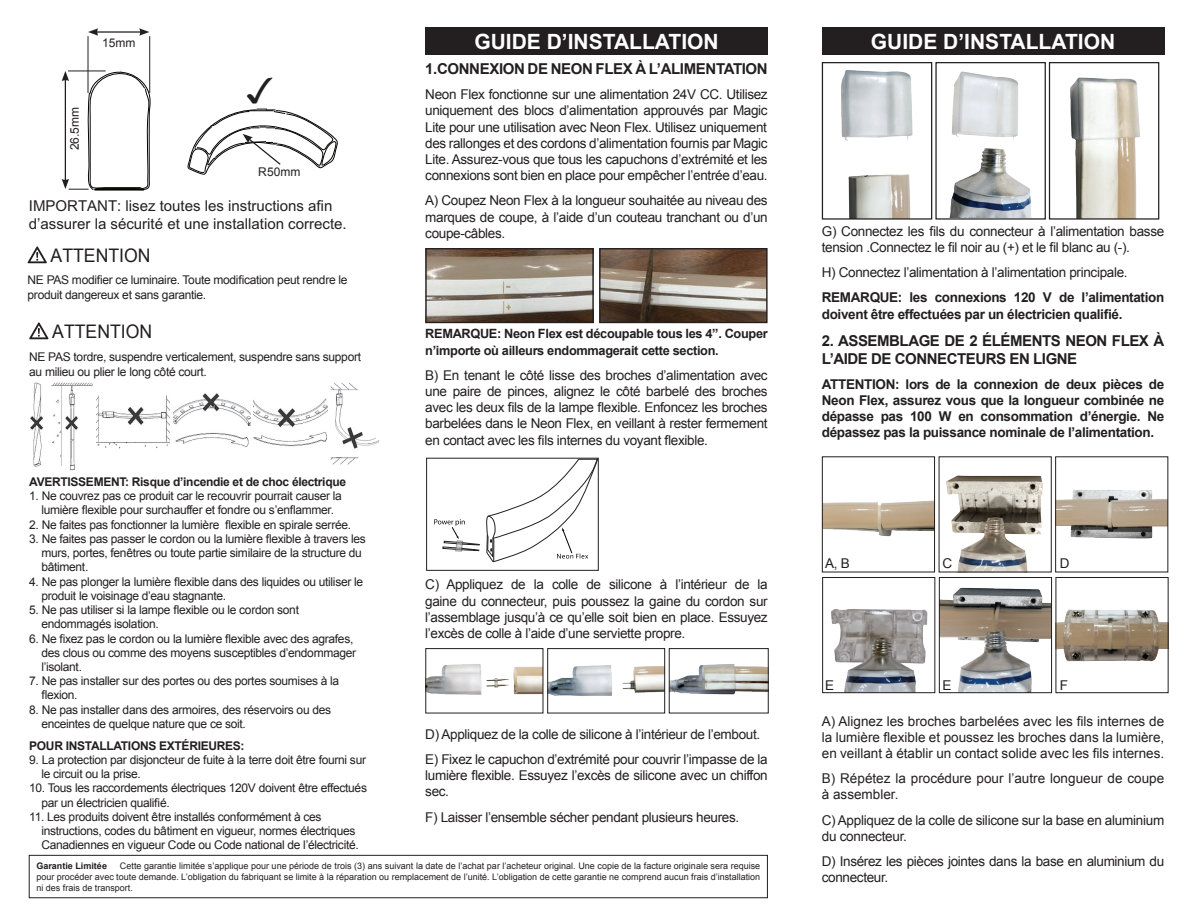
<style>
.page{position:relative;width:1194px;height:919px;background:#fff}
.page>*{position:absolute;margin:0;border:0;box-sizing:border-box;transform-origin:0 0}
.t1{font:36px "Monotype Sorts";color:#231f20}
.t2{font:700 21px "Arial";color:#fff}
.t3{font:18.75px "Arial";color:#231f20;scale:.94 1}
.t4{font:700 15px/18px "Arial";letter-spacing:-.03em;color:#231f20}
.t5{font:15px/18px "M Arial";color:#231f20}
.t6{font:13.5px/16.2px "Arial";letter-spacing:-.025em;color:#231f20;text-align:justify}
.t7{font:700 13.5px/16.2px "Arial";letter-spacing:-.025em;color:#231f20}
.t8{font:13.5px/16.2px "Arial";color:#231f20}
.t9{font:700 12.75px/16.2px "Arial";letter-spacing:-.025em;color:#231f20}
.t10{font:12px/14.2px "Arial";letter-spacing:-.025em;color:#231f20}
.t11{font:700 12px "Arial";letter-spacing:-.025em;color:#231f20}
.t12{font:9px/10.8px "Arial";color:#231f20;text-align:justify}
.t13{font:700 9px "Arial";color:#231f20}
</style>
<div class="page">
<div style="left:425px;top:27px;width:342px;height:27px;background:#231f20"></div>
<img style="left:427px;top:250px;width:164px;height:71px">
<div style="left:425px;top:248px;width:168px;height:75px;border:1px solid #231f20"></div>
<img style="left:601px;top:250px;width:164px;height:71px">
<div style="left:599px;top:248px;width:168px;height:75px;border:1px solid #231f20"></div>
<div style="left:426px;top:458px;width:172px;height:113px;border:1px solid #222021"></div>
<svg style="left:434px;top:519px;width:45px;height:32px"></svg>
<svg style="left:485px;top:459px;width:112px;height:103px"></svg>
<img style="left:427px;top:664px;width:114px;height:31px">
<div style="left:425px;top:648px;width:118px;height:65px;border:1px solid #231f20"></div>
<img style="left:549px;top:665px;width:114px;height:31px">
<div style="left:547px;top:648px;width:118px;height:65px;border:1px solid #231f20"></div>
<img style="left:670px;top:664px;width:96px;height:31px">
<div style="left:668px;top:648px;width:100px;height:65px;border:1px solid #231f20"></div>
<img style="left:841px;top:70px;width:72px;height:148px">
<div style="left:821px;top:62px;width:111px;height:158px;border:1px solid #231f20"></div>
<img style="left:949px;top:71px;width:83px;height:147px">
<img style="left:1070px;top:77px;width:70px;height:141px">
<div style="left:1048px;top:62px;width:110px;height:158px;border:1px solid #231f20"></div>
<img style="left:823px;top:500px;width:109px;height:37px">
<img style="left:946px;top:475px;width:97px;height:95px">
<img style="left:1056px;top:483px;width:109px;height:63px">
<img style="left:831px;top:609px;width:97px;height:82px">
<div style="left:821px;top:577px;width:114px;height:116px;border:1px solid #231f20"></div>
<img style="left:940px;top:587px;width:109px;height:104px">
<div style="left:938px;top:577px;width:113px;height:116px;border:1px solid #231f20"></div>
<img style="left:1057px;top:609px;width:109px;height:53px">
<div style="left:1055px;top:577px;width:113px;height:116px;border:1px solid #231f20"></div>
<div style="left:821px;top:27px;width:342px;height:27px;background:#231f20"></div>
<svg style="left:28px;top:246px;width:19px;height:17px"></svg>
<hr style="left:88px;top:36px;width:1px;height:57px;background:#231f20">
<hr style="left:149px;top:36px;width:1px;height:57px;background:#231f20">
<hr style="left:96px;top:31px;width:45px;height:2px;background:#231f20">
<svg style="left:88px;top:28px;width:10px;height:8px"></svg>
<svg style="left:139px;top:28px;width:10px;height:8px"></svg>
<svg style="left:62px;top:67px;width:88px;height:124px"></svg>
<hr style="left:68px;top:71px;width:38px;height:1px;background:#231f20">
<svg style="left:187px;top:109px;width:151px;height:66px"></svg>
<div style="left:29px;top:855px;width:738px;height:43px;border:1px solid #231f20"></div>
<svg style="left:29px;top:322px;width:19px;height:17px"></svg>
<img style="left:96px;top:395px;width:74px;height:54px">
<img style="left:330px;top:383px;width:50px;height:82px">
<img style="left:51px;top:382px;width:42px;height:89px">
<img style="left:30px;top:382px;width:13px;height:85px">
<img style="left:254px;top:398px;width:73px;height:49px">
<img style="left:173px;top:393px;width:77px;height:55px">
<p class="t10" style="left:68px;top:150px;width:45px;rotate:-90deg">26.5mm</p>
<p class="t10" style="left:102px;top:36px;width:35px">15mm</p>
<h1 class="t1" style="left:246px;top:74px;width:34px">3</h1>
<p class="t10" style="left:258px;top:164px;width:43px">R50mm</p>
<p class="t5" style="left:29px;top:197px;width:319px">IMPORTANT: lisez toutes les instructions afin d’assurer la sécurité et une installation correcte.</p>
<h3 class="t3" style="left:51px;top:243px;width:108px">ATTENTION</h3>
<p class="t10" style="left:28px;top:272px;width:321px;line-height:15px">NE PAS modifier ce luminaire. Toute modification peut rendre le produit dangereux et sans garantie.</p>
<h3 class="t3" style="left:52px;top:319px;width:108px">ATTENTION</h3>
<p class="t10" style="left:29px;top:349px;width:333px;line-height:15px">NE PAS tordre, suspendre verticalement, suspendre sans support au milieu ou plier le long côté court.</p>
<p class="t11" style="left:29px;top:474px;width:318px">AVERTISSEMENT: Risque d’incendie et de choc électrique</p>
<p class="t10" style="left:29px;top:489px;width:314px;text-align:center">1. Ne couvrez pas ce produit car le recouvrir pourrait causer la lumière flexible pour surchauffer et fondre ou s’enflammer.</p>
<p class="t10" style="left:29px;top:517px;width:323px">2. Ne faites pas fonctionner la lumière flexible en spirale serrée.</p>
<p class="t10" style="left:41px;top:532px;width:326px;text-indent:-12px">3. Ne faites pas passer le cordon ou la lumière flexible à travers les murs, portes, fenêtres ou toute partie similaire de la structure du bâtiment.</p>
<p class="t10" style="left:41px;top:574px;width:323px;text-indent:-12px">4. Ne pas plonger la lumière flexible dans des liquides ou utiliser le produit le voisinage d’eau stagnante.</p>
<p class="t10" style="left:41px;top:603px;width:259px;text-indent:-12px">5. Ne pas utiliser si la lampe flexible ou le cordon sont endommagés isolation.</p>
<p class="t10" style="left:41px;top:631px;width:316px;text-indent:-12px">6. Ne fixez pas le cordon ou la lumière flexible avec des agrafes, des clous ou comme des moyens susceptibles d’endommager l’isolant.</p>
<p class="t10" style="left:41px;top:674px;width:299px;text-indent:-12px">7. Ne pas installer sur des portes ou des portes soumises à la flexion.</p>
<p class="t10" style="left:41px;top:702px;width:291px;text-indent:-12px">8. Ne pas installer dans des armoires, des réservoirs ou des enceintes de quelque nature que ce soit.</p>
<p class="t11" style="left:29px;top:737px;width:217px">POUR INSTALLATIONS EXTÉRIEURES:</p>
<p class="t10" style="left:41px;top:753px;width:326px;text-indent:-12px">9. La protection par disjoncteur de fuite à la terre doit être fourni sur le circuit ou la prise.</p>
<p class="t10" style="left:41px;top:781px;width:327px;text-indent:-12px">10. Tous les raccordements électriques 120V doivent être effectués par un électricien qualifié.</p>
<p class="t10" style="left:41px;top:810px;width:319px;text-indent:-12px">11. Les produits doivent être installés conformément à ces instructions, codes du bâtiment en vigueur, normes électriques<br>Canadiennes en vigueur Code ou Code national de l’électricité.</p>
<h2 class="t2" style="left:474px;top:27px;width:246px">GUIDE D’INSTALLATION</h2>
<p class="t4" style="left:425px;top:60px;width:344px">1.CONNEXION DE NEON FLEX À L’ALIMENTATION</p>
<p class="t6" style="left:425px;top:87px;width:344px">Neon Flex fonctionne sur une alimentation 24V CC. Utilisez uniquement des blocs d’alimentation approuvés par Magic Lite pour une utilisation avec Neon Flex. Utilisez uniquement des rallonges et des cordons d’alimentation fournis par Magic Lite. Assurez-vous que tous les capuchons d’extrémité et les connexions sont bien en place pour empêcher l’entrée d’eau.</p>
<p class="t6" style="left:425px;top:193px;width:344px">A) Coupez Neon Flex à la longueur souhaitée au niveau des marques de coupe, à l’aide d’un couteau tranchant ou d’un coupe-câbles.</p>
<p class="t9" style="left:425px;top:326px;width:344px">REMARQUE: Neon Flex est découpable tous les 4”. Couper n’importe où ailleurs endommagerait cette section.</p>
<p class="t6" style="left:425px;top:367px;width:344px">B) En tenant le côté lisse des broches d’alimentation avec une paire de pinces, alignez le côté barbelé des broches avec les deux fils de la lampe flexible. Enfoncez les broches barbelées dans le Neon Flex, en veillant à rester fermement en contact avec les fils internes du voyant flexible.</p>
<p class="t6" style="left:425px;top:577px;width:344px">C) Appliquez de la colle de silicone à l’intérieur de la gaine du connecteur, puis poussez la gaine du cordon sur l’assemblage jusqu’à ce qu’elle soit bien en place. Essuyez l’excès de colle à l’aide d’une serviette propre.</p>
<p class="t6" style="left:425px;top:721px;width:344px;line-height:25.2px">D) Appliquez de la colle de silicone à l’intérieur de l’embout.<br>E) Fixez le capuchon d’extrémité pour couvrir l’impasse de la</p>
<p class="t6" style="left:425px;top:767px;width:344px">lumière flexible. Essuyez l’excès de silicone avec un chiffon sec.</p>
<p class="t6" style="left:425px;top:809px;width:315px">F) Laisser l’ensemble sécher pendant plusieurs heures.</p>
<p class="t12" style="left:36px;top:860px;width:725px;text-indent:84px">Cette garantie limitée s’applique pour une période de trois (3) ans suivant la date de l’achat par l’acheteur original. Une copie de la facture originale sera requise pour procéder avec toute demande. L’obligation du fabriquant se limite à la réparation ou remplacement de l’unité. L’obligation de cette garantie ne comprend aucun frais d’installation ni des frais de transport.</p>
<p class="t13" style="left:36px;top:860px;width:72px">Garantie Limitée</p>
<h2 class="t2" style="left:870px;top:27px;width:246px">GUIDE D’INSTALLATION</h2>
<p class="t6" style="left:821px;top:223px;width:344px">G) Connectez les fils du connecteur à l’alimentation basse tension .Connectez le fil noir au (+) et le fil blanc au (-).</p>
<p class="t6" style="left:821px;top:264px;width:307px">H) Connectez l’alimentation à l’alimentation principale.</p>
<p class="t7" style="left:821px;top:290px;width:344px">REMARQUE: les connexions 120 V de l’alimentation doivent être effectuées par un électricien qualifié.</p>
<p class="t4" style="left:821px;top:332px;width:344px">2. ASSEMBLAGE DE 2 ÉLÉMENTS NEON FLEX À<br>L’AIDE DE CONNECTEURS EN LIGNE</p>
<p class="t7" style="left:821px;top:376px;width:344px;text-align:justify">ATTENTION: lors de la connexion de deux pièces de Neon Flex, assurez vous que la longueur combinée ne dépasse pas 100 W en consommation d’énergie. Ne dépassez pas la puissance nominale de l’alimentation.</p>
<p class="t6" style="left:825px;top:556px;width:26px">A, B</p>
<p class="t6" style="left:942px;top:556px;width:11px">C</p>
<p class="t6" style="left:1059px;top:556px;width:11px">D</p>
<p class="t6" style="left:825px;top:677px;width:11px">E</p>
<p class="t6" style="left:942px;top:677px;width:11px">E</p>
<p class="t6" style="left:1059px;top:677px;width:10px">F</p>
<p class="t6" style="left:821px;top:713px;width:344px">A) Alignez les broches barbelées avec les fils internes de la lumière flexible et poussez les broches dans la lumière, en veillant à établir un contact solide avec les fils internes.</p>
<p class="t8" style="left:821px;top:770px;width:344px">B) Répétez la procédure pour l’autre longueur de coupe à assembler.</p>
<p class="t6" style="left:821px;top:812px;width:344px">C) Appliquez de la colle de silicone sur la base en aluminium du connecteur.</p>
<p class="t6" style="left:821px;top:853px;width:344px">D) Insérez les pièces jointes dans la base en aluminium du connecteur.</p>
</div>
